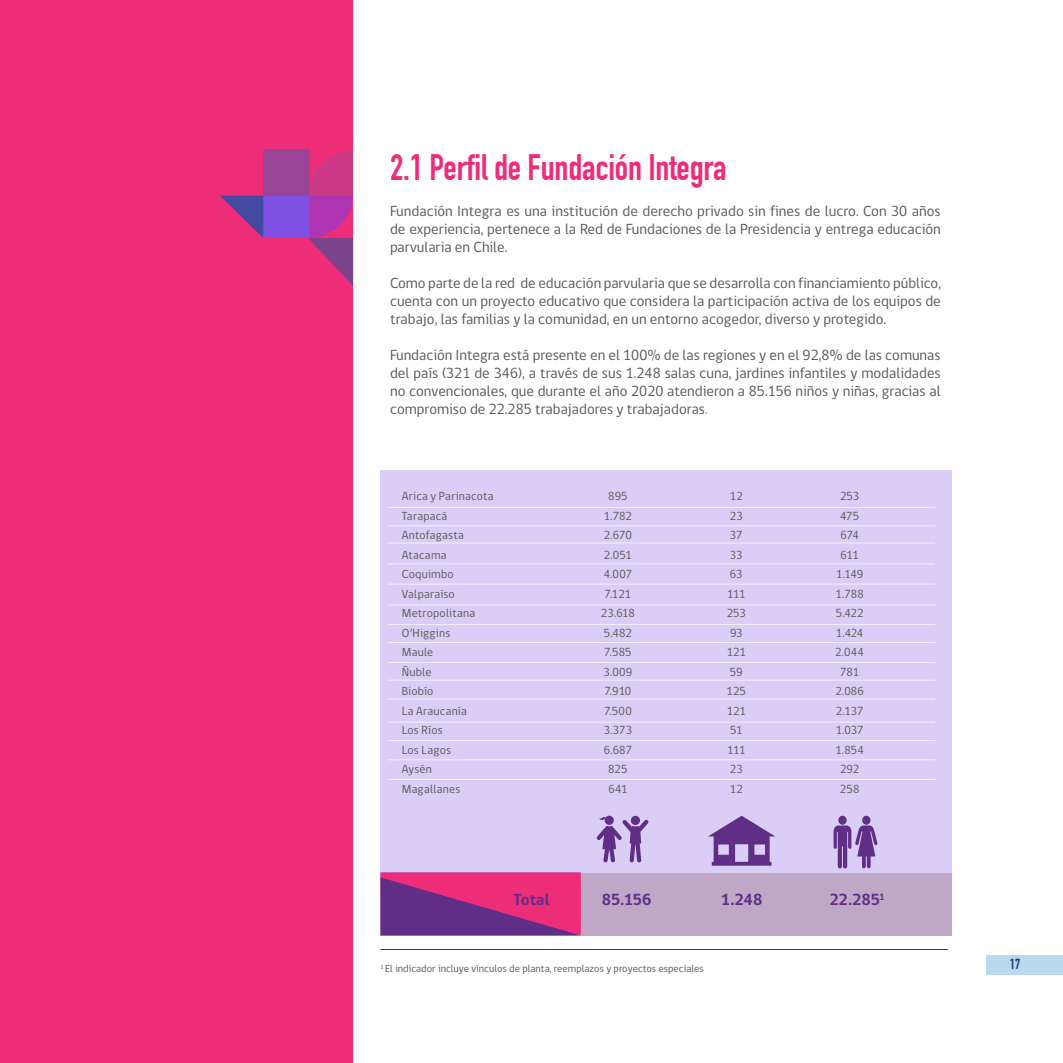
<style>
.page{position:relative;width:1063px;height:1063px;background:#fff}
.page>*{position:absolute;margin:0;border:0;box-sizing:border-box;transform-origin:0 0}
.t1{font:700 36px "DIN Condensed";letter-spacing:-.005em;color:#ee2d79}
.texto_blanco_izq{font:700 16.5px "gob CL";letter-spacing:-.01em;color:#612e87}
._05_texto_base{font:15px/18px "gob CL";color:#57585a;text-align:justify}
.t2{font:700 14.25px "DIN Condensed";color:#1f3d72}
.texto_blanco_izq-2{font:12px "gob CL";letter-spacing:.01em;color:#57585a}
._05_texto_base-2{font:10.5px "gob CL";color:#57585a}
.s1{color:#4aaeda}
</style>
<div class="page">
<div style="left:986px;top:955px;width:77px;height:20px;background:#bad9ee"></div>
<div style="left:381px;top:873px;width:571px;height:62px;background:#bfa7c7"></div>
<div style="left:381px;top:471px;width:571px;height:402px;background:#dbcef6"></div>
<div style="left:0;top:0;width:353px;height:1063px;background:#ee2d79"></div>
<svg style="left:597px;top:816px;width:52px;height:46px"></svg>
<svg style="left:708px;top:816px;width:67px;height:50px"></svg>
<svg style="left:834px;top:816px;width:44px;height:52px"></svg>
<hr style="left:388px;top:507px;width:547px;height:1px;background:#fff">
<hr style="left:388px;top:526px;width:547px;height:1px;background:#fff">
<hr style="left:388px;top:543px;width:547px;height:1px;background:#fff">
<hr style="left:388px;top:564px;width:547px;height:1px;background:#fff">
<hr style="left:388px;top:584px;width:547px;height:1px;background:#fff">
<hr style="left:388px;top:605px;width:547px;height:1px;background:#fff">
<hr style="left:388px;top:624px;width:547px;height:1px;background:#fff">
<hr style="left:388px;top:642px;width:547px;height:1px;background:#fff">
<hr style="left:388px;top:662px;width:547px;height:1px;background:#fff">
<hr style="left:388px;top:680px;width:547px;height:1px;background:#fff">
<hr style="left:388px;top:699px;width:547px;height:1px;background:#fff">
<hr style="left:388px;top:722px;width:547px;height:1px;background:#fff">
<hr style="left:388px;top:740px;width:547px;height:1px;background:#fff">
<hr style="left:388px;top:760px;width:547px;height:1px;background:#fff">
<hr style="left:388px;top:779px;width:547px;height:1px;background:#fff">
<div style="left:263px;top:196px;width:45px;height:42px;background:#7f50e1"></div>
<svg style="left:220px;top:196px;width:43px;height:42px"></svg>
<div style="left:263px;top:149px;width:45px;height:47px;background:#984497"></div>
<svg style="left:307px;top:150px;width:46px;height:136px"></svg>
<svg style="left:381px;top:872px;width:200px;height:63px;background:#ad2e80"></svg>
<hr style="left:381px;top:949px;width:567px;height:1px;background:#26336b">
<p class="t1" style="left:390px;top:146px;width:338px">2.1 Perfil de Fundación Integra</p>
<p class="_05_texto_base" style="left:390px;top:202px;width:552px">Fundación Integra es una institución de derecho privado sin fines de lucro. Con 30 años de experiencia, pertenece a la Red de Fundaciones de la Presidencia y entrega educación parvularia en Chile.</p>
<p class="_05_texto_base" style="left:390px;top:274px;width:552px">Como parte de la red de educación parvularia que se desarrolla con financiamiento público, cuenta con un proyecto educativo que considera la participación activa de los equipos de trabajo, las familias y la comunidad, en un entorno acogedor, diverso y protegido.</p>
<p class="_05_texto_base" style="left:390px;top:346px;width:552px">Fundación Integra está presente en el 100% de las regiones y en el 92,8% de las comunas del país (321 de 346), a través de sus 1.248 salas cuna, jardines infantiles y modalidades no convencionales, que durante el año 2020 atendieron a 85.156 niños y niñas, gracias al compromiso de 22.285 trabajadores y trabajadoras<span class="s1">.</span></p>
<p class="texto_blanco_izq-2" style="left:402px;top:488px;width:93px">Arica y Parinacota</p>
<p class="texto_blanco_izq-2" style="left:402px;top:508px;width:47px">Tarapacá</p>
<p class="texto_blanco_izq-2" style="left:402px;top:527px;width:64px">Antofagasta</p>
<p class="texto_blanco_izq-2" style="left:402px;top:547px;width:46px">Atacama</p>
<p class="texto_blanco_izq-2" style="left:402px;top:566px;width:54px">Coquimbo</p>
<p class="texto_blanco_izq-2" style="left:402px;top:586px;width:54px">Valparaíso</p>
<p class="texto_blanco_izq-2" style="left:402px;top:605px;width:75px">Metropolitana</p>
<p class="texto_blanco_izq-2" style="left:402px;top:625px;width:50px">O’Higgins</p>
<p class="texto_blanco_izq-2" style="left:402px;top:644px;width:33px">Maule</p>
<p class="texto_blanco_izq-2" style="left:402px;top:664px;width:31px">Ñuble</p>
<p class="texto_blanco_izq-2" style="left:402px;top:683px;width:33px">Biobío</p>
<p class="texto_blanco_izq-2" style="left:402px;top:703px;width:67px">La Araucanía</p>
<p class="texto_blanco_izq-2" style="left:402px;top:722px;width:42px">Los Ríos</p>
<p class="texto_blanco_izq-2" style="left:402px;top:742px;width:51px">Los Lagos</p>
<p class="texto_blanco_izq-2" style="left:402px;top:761px;width:32px">Aysén</p>
<p class="texto_blanco_izq-2" style="left:402px;top:781px;width:60px">Magallanes</p>
<p class="texto_blanco_izq" style="left:514px;top:888px;width:37px">Total</p>
<p class="texto_blanco_izq-2" style="left:608px;top:488px;width:21px">895</p>
<p class="texto_blanco_izq-2" style="left:604px;top:508px;width:30px">1.782</p>
<p class="texto_blanco_izq-2" style="left:604px;top:527px;width:30px">2.670</p>
<p class="texto_blanco_izq-2" style="left:604px;top:547px;width:29px">2.051</p>
<p class="texto_blanco_izq-2" style="left:604px;top:566px;width:30px">4.007</p>
<p class="texto_blanco_izq-2" style="left:605px;top:586px;width:28px">7.121</p>
<p class="texto_blanco_izq-2" style="left:601px;top:605px;width:36px">23.618</p>
<p class="texto_blanco_izq-2" style="left:604px;top:625px;width:30px">5.482</p>
<p class="texto_blanco_izq-2" style="left:604px;top:644px;width:29px">7.585</p>
<p class="texto_blanco_izq-2" style="left:603px;top:664px;width:30px">3.009</p>
<p class="texto_blanco_izq-2" style="left:605px;top:683px;width:28px">7.910</p>
<p class="texto_blanco_izq-2" style="left:604px;top:703px;width:29px">7.500</p>
<p class="texto_blanco_izq-2" style="left:604px;top:722px;width:30px">3.373</p>
<p class="texto_blanco_izq-2" style="left:604px;top:742px;width:30px">6.687</p>
<p class="texto_blanco_izq-2" style="left:608px;top:761px;width:21px">825</p>
<p class="texto_blanco_izq-2" style="left:608px;top:781px;width:21px">641</p>
<p class="texto_blanco_izq-2" style="left:730px;top:488px;width:14px">12</p>
<p class="texto_blanco_izq-2" style="left:730px;top:508px;width:14px">23</p>
<p class="texto_blanco_izq-2" style="left:730px;top:527px;width:14px">37</p>
<p class="texto_blanco_izq-2" style="left:730px;top:547px;width:14px">33</p>
<p class="texto_blanco_izq-2" style="left:730px;top:566px;width:14px">63</p>
<p class="texto_blanco_izq-2" style="left:727px;top:586px;width:20px">111</p>
<p class="texto_blanco_izq-2" style="left:727px;top:605px;width:21px">253</p>
<p class="texto_blanco_izq-2" style="left:730px;top:625px;width:14px">93</p>
<p class="texto_blanco_izq-2" style="left:727px;top:644px;width:21px">121</p>
<p class="texto_blanco_izq-2" style="left:730px;top:664px;width:14px">59</p>
<p class="texto_blanco_izq-2" style="left:727px;top:683px;width:21px">125</p>
<p class="texto_blanco_izq-2" style="left:727px;top:703px;width:21px">121</p>
<p class="texto_blanco_izq-2" style="left:730px;top:722px;width:14px">51</p>
<p class="texto_blanco_izq-2" style="left:727px;top:742px;width:20px">111</p>
<p class="texto_blanco_izq-2" style="left:730px;top:761px;width:14px">23</p>
<p class="texto_blanco_izq-2" style="left:730px;top:781px;width:14px">12</p>
<p class="texto_blanco_izq-2" style="left:840px;top:488px;width:21px">253</p>
<p class="texto_blanco_izq-2" style="left:840px;top:508px;width:21px">475</p>
<p class="texto_blanco_izq-2" style="left:840px;top:527px;width:20px">674</p>
<p class="texto_blanco_izq-2" style="left:840px;top:547px;width:20px">611</p>
<p class="texto_blanco_izq-2" style="left:836px;top:566px;width:29px">1.149</p>
<p class="texto_blanco_izq-2" style="left:836px;top:586px;width:30px">1.788</p>
<p class="texto_blanco_izq-2" style="left:836px;top:605px;width:29px">5.422</p>
<p class="texto_blanco_izq-2" style="left:836px;top:625px;width:29px">1.424</p>
<p class="texto_blanco_izq-2" style="left:835px;top:644px;width:30px">2.044</p>
<p class="texto_blanco_izq-2" style="left:840px;top:664px;width:21px">781</p>
<p class="texto_blanco_izq-2" style="left:835px;top:683px;width:30px">2.086</p>
<p class="texto_blanco_izq-2" style="left:836px;top:703px;width:29px">2.137</p>
<p class="texto_blanco_izq-2" style="left:836px;top:722px;width:29px">1.037</p>
<p class="texto_blanco_izq-2" style="left:835px;top:742px;width:30px">1.854</p>
<p class="texto_blanco_izq-2" style="left:840px;top:761px;width:21px">292</p>
<p class="texto_blanco_izq-2" style="left:840px;top:781px;width:21px">258</p>
<p class="texto_blanco_izq" style="left:602px;top:888px;width:51px">85.156</p>
<p class="texto_blanco_izq" style="left:721px;top:888px;width:43px">1.248</p>
<p class="texto_blanco_izq" style="left:829px;top:888px;width:57px">22.285<sup>1</sup></p>
<p class="_05_texto_base-2" style="left:381px;top:961px;width:325px"><sup>1</sup> El indicador incluye vínculos de planta, reemplazos y proyectos especiales</p>
<p class="t2" style="left:1010px;top:956px;width:12px">17</p>
</div>
